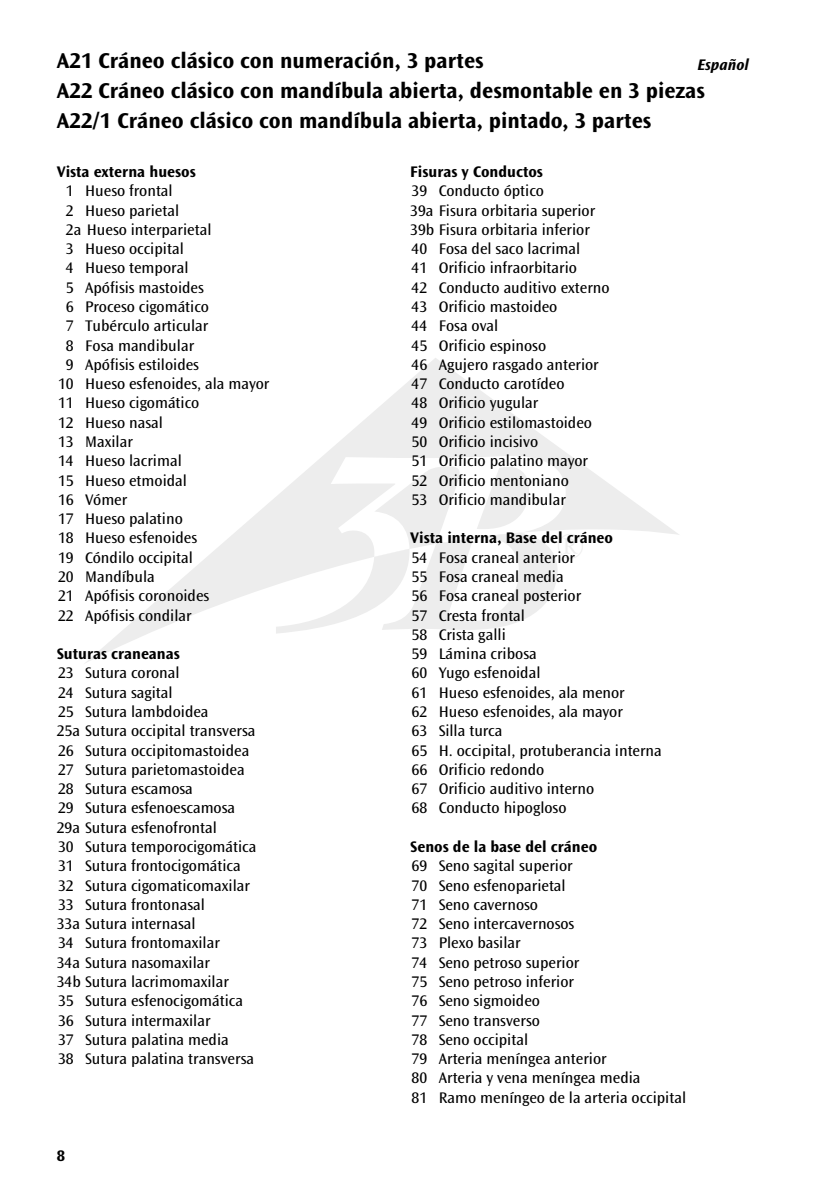
<style>
.page{position:relative;width:836px;height:1191px;background:#fff}
.page>*{position:absolute;margin:0;border:0;box-sizing:border-box;transform-origin:0 0}
.t1{font:36.2px "Perpetua";color:#ededed}
.t2{font:700 22.4px/30px "Ocean Sans Std";color:#000}
.t3{font:16px/19.2px "Ocean Sans Std";color:#000}
.t4{font:700 16px "Ocean Sans Std";color:#000}
.t5{font:italic 700 16px "Ocean Sans Std";color:#000}
</style>
<div class="page">
<svg style="left:86px;top:358px;width:593px;height:305px"></svg>
<svg style="left:276px;top:456px;width:289px;height:177px"></svg>
<h2 class="t2" style="left:57px;top:46px;width:649px">A21 Cráneo clásico con numeración, 3 partes<br>A22 Cráneo clásico con mandíbula abierta, desmontable en 3 piezas<br>A22/1 Cráneo clásico con mandíbula abierta, pintado, 3 partes</h2>
<p class="t4" style="left:57px;top:163px;width:140px">Vista externa huesos</p>
<p class="t3" style="left:66px;top:182px;width:108px">1 Hueso frontal</p>
<p class="t3" style="left:66px;top:201px;width:115px">2 Hueso parietal</p>
<p class="t3" style="left:66px;top:220px;width:147px">2a Hueso interparietal</p>
<p class="t3" style="left:66px;top:239px;width:119px">3 Hueso occipital</p>
<p class="t3" style="left:66px;top:259px;width:124px">4 Hueso temporal</p>
<p class="t3" style="left:66px;top:278px;width:139px">5 Apófisis mastoides</p>
<p class="t3" style="left:66px;top:297px;width:144px">6 Proceso cigomático</p>
<p class="t3" style="left:66px;top:316px;width:144px">7 Tubérculo articular</p>
<p class="t3" style="left:66px;top:336px;width:130px">8 Fosa mandibular</p>
<p class="t3" style="left:66px;top:355px;width:134px">9 Apófisis estiloides</p>
<p class="t3" style="left:58px;top:374px;width:213px">10 Hueso esfenoides, ala mayor</p>
<p class="t3" style="left:58px;top:394px;width:143px">11 Hueso cigomático</p>
<p class="t3" style="left:58px;top:413px;width:106px">12 Hueso nasal</p>
<p class="t3" style="left:58px;top:432px;width:76px">13 Maxilar</p>
<p class="t3" style="left:58px;top:451px;width:125px">14 Hueso lacrimal</p>
<p class="t3" style="left:58px;top:471px;width:130px">15 Hueso etmoidal</p>
<p class="t3" style="left:58px;top:490px;width:71px">16 Vómer</p>
<p class="t3" style="left:58px;top:509px;width:126px">17 Hueso palatino</p>
<p class="t3" style="left:58px;top:529px;width:140px">18 Hueso esfenoides</p>
<p class="t3" style="left:58px;top:548px;width:136px">19 Cóndilo occipital</p>
<p class="t3" style="left:58px;top:567px;width:98px">20 Mandíbula</p>
<p class="t3" style="left:58px;top:586px;width:153px">21 Apófisis coronoides</p>
<p class="t3" style="left:58px;top:606px;width:135px">22 Apófisis condilar</p>
<p class="t4" style="left:57px;top:645px;width:124px">Suturas craneanas</p>
<p class="t3" style="left:57px;top:664px;width:201px">23 Sutura coronal<br>24 Sutura sagital<br>25 Sutura lambdoidea<br>25a Sutura occipital transversa<br>26 Sutura occipitomastoidea<br>27 Sutura parietomastoidea<br>28 Sutura escamosa<br>29 Sutura esfenoescamosa<br>29a Sutura esfenofrontal<br>30 Sutura temporocigomática<br>31 Sutura frontocigomática<br>32 Sutura cigomaticomaxilar<br>33 Sutura frontonasal<br>33a Sutura internasal<br>34 Sutura frontomaxilar<br>34a Sutura nasomaxilar<br>34b Sutura lacrimomaxilar<br>35 Sutura esfenocigomática<br>36 Sutura intermaxilar<br>37 Sutura palatina media<br>38 Sutura palatina transversa</p>
<p class="t5" style="left:697px;top:56px;width:53px">Español</p>
<p class="t4" style="left:410px;top:163px;width:134px">Fisuras y Conductos</p>
<p class="t3" style="left:410px;top:182px;width:201px">39 Conducto óptico<br>39a Fisura orbitaria superior<br>39b Fisura orbitaria inferior<br>40 Fosa del saco lacrimal<br>41 Orificio infraorbitario<br>42 Conducto auditivo externo<br>43 Orificio mastoideo<br>44 Fosa oval<br>45 Orificio espinoso<br>46 Agujero rasgado anterior<br>47 Conducto carotídeo<br>48 Orificio yugular<br>49 Orificio estilomastoideo<br>50 Orificio incisivo<br>51 Orificio palatino mayor<br>52 Orificio mentoniano<br>53 Orificio mandibular</p>
<p class="t4" style="left:410px;top:529px;width:204px">Vista interna, Base del cráneo</p>
<p class="t3" style="left:411px;top:548px;width:251px">54 Fosa craneal anterior<br>55 Fosa craneal media<br>56 Fosa craneal posterior<br>57 Cresta frontal<br>58 Crista galli<br>59 Lámina cribosa<br>60 Yugo esfenoidal<br>61 Hueso esfenoides, ala menor<br>62 Hueso esfenoides, ala mayor<br>63 Silla turca<br>65 H. occipital, protuberancia interna<br>66 Orificio redondo<br>67 Orificio auditivo interno<br>68 Conducto hipogloso</p>
<p class="t4" style="left:410px;top:837px;width:188px">Senos de la base del cráneo</p>
<p class="t3" style="left:411px;top:856px;width:276px">69 Seno sagital superior<br>70 Seno esfenoparietal<br>71 Seno cavernoso<br>72 Seno intercavernosos<br>73 Plexo basilar<br>74 Seno petroso superior<br>75 Seno petroso inferior<br>76 Seno sigmoideo<br>77 Seno transverso<br>78 Seno occipital<br>79 Arteria meníngea anterior<br>80 Arteria y vena meníngea media<br>81 Ramo meníngeo de la arteria occipital</p>
<h1 class="t1" style="left:556px;top:529px;width:29px">®</h1>
<p class="t4" style="left:57px;top:1146px;width:10px">8</p>
</div>
